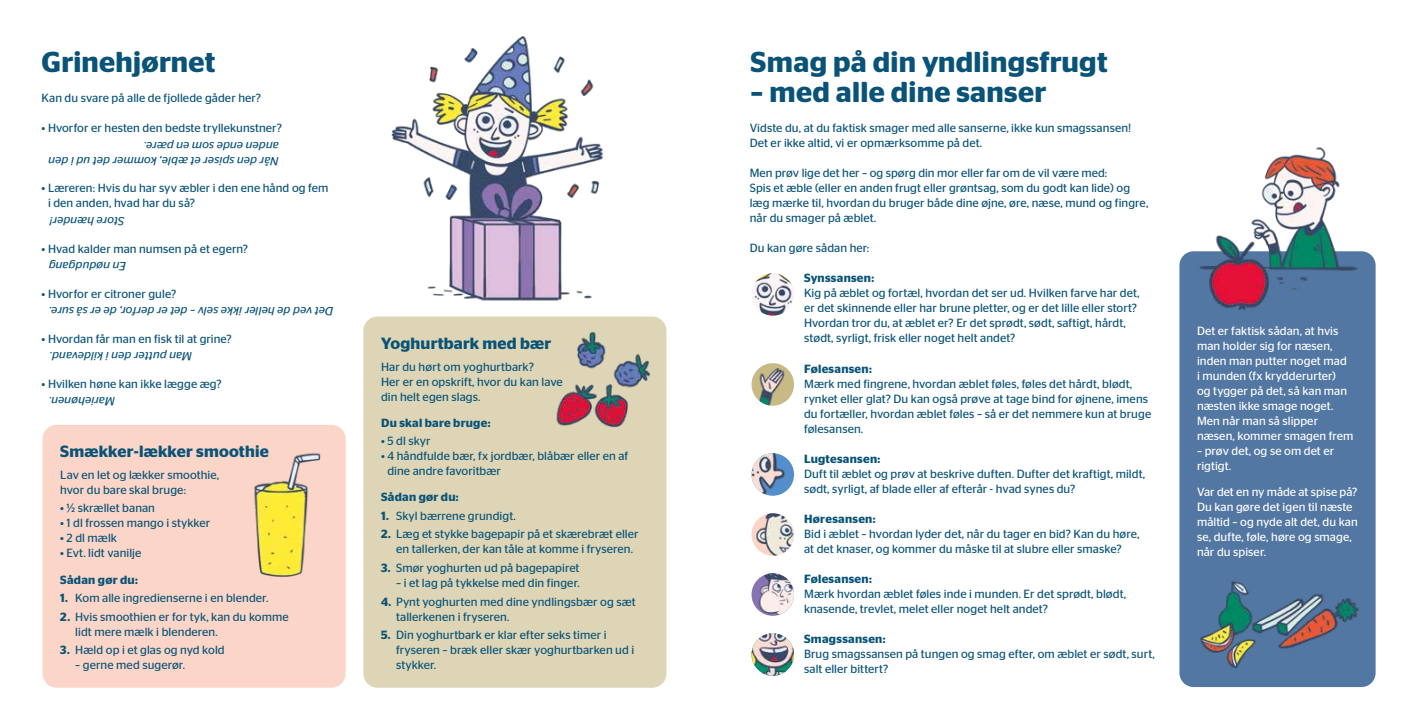
<style>
.page{position:relative;width:1418px;height:709px;background:#fff}
.page>*{position:absolute;margin:0;border:0;box-sizing:border-box;transform-origin:0 0}
.t1{font:600 28.75px "Stag Sans";letter-spacing:.01em;color:#095378}
.t2{font:600 16.25px "Stag Sans";letter-spacing:.01em;color:#095378}
.t3{font:11.88px/15px "Stag Sans";letter-spacing:.005em;color:#095378}
.t4{font:11.88px/15px "Stag Sans";letter-spacing:.005em;color:#fff}
.t5{font:italic 11.88px "Stag Sans";letter-spacing:.005em;color:#095378}
.t6{font:600 11.88px "Stag Sans";letter-spacing:.02em;color:#095378}
.s1{font-weight:600}
</style>
<div class="page">
<img style="left:391px;top:36px;width:212px;height:265px">
<div style="left:43px;top:425px;width:302px;height:262px;background:#fbd5c7;border-radius:14px"></div>
<div style="left:363px;top:316px;width:303px;height:371px;background:#ddd5b5;border-radius:14px"></div>
<div style="left:1179px;top:251px;width:196px;height:436px;background:#5377a3;border-radius:14px"></div>
<img style="left:577px;top:332px;width:28px;height:37px">
<img style="left:613px;top:354px;width:37px;height:27px">
<img style="left:556px;top:381px;width:84px;height:47px">
<img style="left:751px;top:273px;width:43px;height:43px;border-radius:21px">
<img style="left:1251px;top:147px;width:117px;height:124px">
<img style="left:1277px;top:267px;width:8px;height:4px">
<img style="left:1201px;top:227px;width:76px;height:83px">
<img style="left:1275px;top:275px;width:33px;height:9px">
<img style="left:751px;top:363px;width:43px;height:43px;border-radius:21px">
<img style="left:751px;top:453px;width:43px;height:43px;border-radius:21px">
<img style="left:751px;top:513px;width:43px;height:43px;border-radius:21px">
<svg style="left:751px;top:573px;width:43px;height:43px"></svg>
<img style="left:757px;top:573px;width:37px;height:43px">
<img style="left:751px;top:633px;width:43px;height:43px;border-radius:21px">
<img style="left:1218px;top:581px;width:31px;height:38px">
<img style="left:1249px;top:593px;width:110px;height:55px">
<img style="left:1200px;top:619px;width:56px;height:50px">
<img style="left:254px;top:453px;width:67px;height:124px">
<h2 class="t1" style="left:42px;top:46px;width:175px">Grinehjørnet</h2>
<p class="t3" style="left:42px;top:91px;width:221px">Kan du svare på alle de fjollede gåder her?</p>
<p class="t3" style="left:42px;top:121px;width:242px">• Hvorfor er hesten den bedste tryllekunstner?</p>
<p class="t5" style="left:279px;top:152px;width:136px;rotate:-180deg">edna n e dn e s o m e n p æ . e r</p>
<p class="t5" style="left:279px;top:167px;width:232px;rotate:-180deg">Når den s esip r et æ elb , k mo mer det ud i den</p>
<p class="t3" style="left:48px;top:181px;width:282px;text-indent:-6px">• Læreren: Hvis du har syv æbler i den ene hånd og fem i den anden, hvad har du så?</p>
<p class="t5" style="left:124px;top:227px;width:76px;rotate:-180deg">S t ero h æ ! redn</p>
<p class="t3" style="left:42px;top:241px;width:208px">• Hvad kalder man numsen på et egern?</p>
<p class="t5" style="left:126px;top:272px;width:79px;rotate:-180deg">nE n dø u d g gna</p>
<p class="t3" style="left:42px;top:286px;width:136px">• Hvorfor er citroner gule?</p>
<p class="t5" style="left:333px;top:317px;width:286px;rotate:-180deg">D e t v e d d e h el le r i kk e s le v – d e t e r d rof re , d e e r s å s . eru</p>
<p class="t3" style="left:42px;top:331px;width:192px">• Hvordan får man en fisk til at grine?</p>
<p class="t5" style="left:192px;top:362px;width:144px;rotate:-180deg">M a n p e t tu r d e n i k . dnaved l i</p>
<p class="t3" style="left:42px;top:376px;width:181px">• Hvilken høne kan ikke lægge æg?</p>
<p class="t5" style="left:115px;top:407px;width:68px;rotate:-180deg">M a r øhe i n e . n</p>
<h3 class="t2" style="left:60px;top:442px;width:210px">Smækker-lækker smoothie</h3>
<p class="t3" style="left:60px;top:467px;width:160px">Lav en let og lækker smoothie, hvor du bare skal bruge:</p>
<p class="t3" style="left:60px;top:500px;width:96px">• ½ skrællet banan</p>
<p class="t3" style="left:60px;top:515px;width:151px">• 1 dl frossen mango i stykker</p>
<p class="t3" style="left:60px;top:530px;width:58px">• 2 dl mælk</p>
<p class="t3" style="left:60px;top:545px;width:83px">• Evt. lidt vanilje</p>
<h4 class="t6" style="left:60px;top:572px;width:79px">Sådan gør du:</h4>
<p class="t3" style="left:60px;top:590px;width:209px"><span class="s1">1.</span> Kom alle ingredienserne i en blender.</p>
<p class="t3" style="left:75px;top:609px;width:215px;text-indent:-15px"><span class="s1">2.</span> Hvis smoothien er for tyk, kan du komme lidt mere mælk i blenderen.</p>
<p class="t3" style="left:60px;top:642px;width:166px"><span class="s1">3.</span> Hæld op i et glas og nyd kold</p>
<p class="t3" style="left:75px;top:657px;width:111px">– gerne med sugerør.</p>
<h3 class="t2" style="left:381px;top:333px;width:172px">Yoghurtbark med bær</h3>
<p class="t3" style="left:381px;top:359px;width:183px">Har du hørt om yoghurtbark?<br>Her er en opskrift, hvor du kan lave din helt egen slags.</p>
<h4 class="t6" style="left:381px;top:415px;width:111px">Du skal bare bruge:</h4>
<p class="t3" style="left:381px;top:433px;width:51px">• 5 dl skyr</p>
<p class="t3" style="left:387px;top:448px;width:242px;text-indent:-6px">• 4 håndfulde bær, fx jordbær, blåbær eller en af dine andre favoritbær</p>
<h4 class="t6" style="left:381px;top:490px;width:79px">Sådan gør du:</h4>
<p class="t3" style="left:381px;top:508px;width:136px"><span class="s1">1.</span> Skyl bærrene grundigt.</p>
<p class="t3" style="left:396px;top:526px;width:244px;text-indent:-15px"><span class="s1">2.</span> Læg et stykke bagepapir på et skærebræt eller en tallerken, der kan tåle at komme i fryseren.</p>
<p class="t3" style="left:381px;top:560px;width:200px"><span class="s1">3.</span> Smør yoghurten ud på bagepapiret</p>
<p class="t3" style="left:396px;top:575px;width:185px">– i et lag på tykkelse med din finger.</p>
<p class="t3" style="left:396px;top:594px;width:241px;text-indent:-15px"><span class="s1">4.</span> Pynt yoghurten med dine yndlingsbær og sæt tallerkenen i fryseren.</p>
<p class="t3" style="left:396px;top:627px;width:240px;text-indent:-15px"><span class="s1">5.</span> Din yoghurtbark er klar efter seks timer i fryseren – bræk eller skær yoghurtbarken ud i stykker.</p>
<h2 class="t1" style="left:750px;top:46px;width:358px">Smag på din yndlingsfrugt</h2>
<h2 class="t1" style="left:750px;top:76px;width:297px">– med alle dine sanser</h2>
<p class="t3" style="left:749px;top:121px;width:383px">Vidste du, at du faktisk smager med alle sanserne, ikke kun smagssansen!<br>Det er ikke altid, vi er opmærksomme på det.</p>
<p class="t3" style="left:749px;top:166px;width:400px">Men prøv lige det her – og spørg din mor eller far om de vil være med:<br>Spis et æble (eller en anden frugt eller grøntsag, som du godt kan lide) og læg mærke til, hvordan du bruger både dine øjne, øre, næse, mund og fingre, når du smager på æblet.</p>
<p class="t3" style="left:749px;top:241px;width:121px">Du kan gøre sådan her:</p>
<h3 class="t6" style="left:804px;top:271px;width:72px">Synssansen:</h3>
<p class="t3" style="left:804px;top:286px;width:337px">Kig på æblet og fortæl, hvordan det ser ud. Hvilken farve har det, er det skinnende eller har brune pletter, og er det lille eller stort?<br>Hvordan tror du, at æblet er? Er det sprødt, sødt, saftigt, hårdt, stødt, syrligt, frisk eller noget helt andet?</p>
<h4 class="t6" style="left:804px;top:361px;width:69px">Følesansen:</h4>
<p class="t3" style="left:804px;top:376px;width:348px">Mærk med fingrene, hvordan æblet føles, føles det hårdt, blødt, rynket eller glat? Du kan også prøve at tage bind for øjnene, imens du fortæller, hvordan æblet føles – så er det nemmere kun at bruge følesansen.</p>
<h3 class="t6" style="left:804px;top:451px;width:78px">Lugtesansen:</h3>
<p class="t3" style="left:804px;top:466px;width:342px">Duft til æblet og prøv at beskrive duften. Dufter det kraftigt, mildt, sødt, syrligt, af blade eller af efterår - hvad synes du?</p>
<h3 class="t6" style="left:804px;top:511px;width:73px">Høresansen:</h3>
<p class="t3" style="left:804px;top:526px;width:337px">Bid i æblet – hvordan lyder det, når du tager en bid? Kan du høre, at det knaser, og kommer du måske til at slubre eller smaske?</p>
<h3 class="t6" style="left:804px;top:571px;width:69px">Følesansen:</h3>
<p class="t3" style="left:804px;top:586px;width:323px">Mærk hvordan æblet føles inde i munden. Er det sprødt, blødt, knasende, trevlet, melet eller noget helt andet?</p>
<h3 class="t6" style="left:804px;top:631px;width:83px">Smagssansen:</h3>
<p class="t3" style="left:804px;top:646px;width:352px">Brug smagssansen på tungen og smag efter, om æblet er sødt, surt, salt eller bittert?</p>
<p class="t4" style="left:1196px;top:323px;width:158px">Det er faktisk sådan, at hvis man holder sig for næsen, inden man putter noget mad<br>i munden (fx krydderurter)<br>og tygger på det, så kan man næsten ikke smage noget.<br>Men når man så slipper næsen, kommer smagen frem</p>
<p class="t4" style="left:1196px;top:443px;width:139px">– prøv det, og se om det er rigtigt.</p>
<p class="t4" style="left:1196px;top:484px;width:162px">Var det en ny måde at spise på?<br>Du kan gøre det igen til næste måltid – og nyde alt det, du kan se, dufte, føle, høre og smage, når du spiser.</p>
</div>
